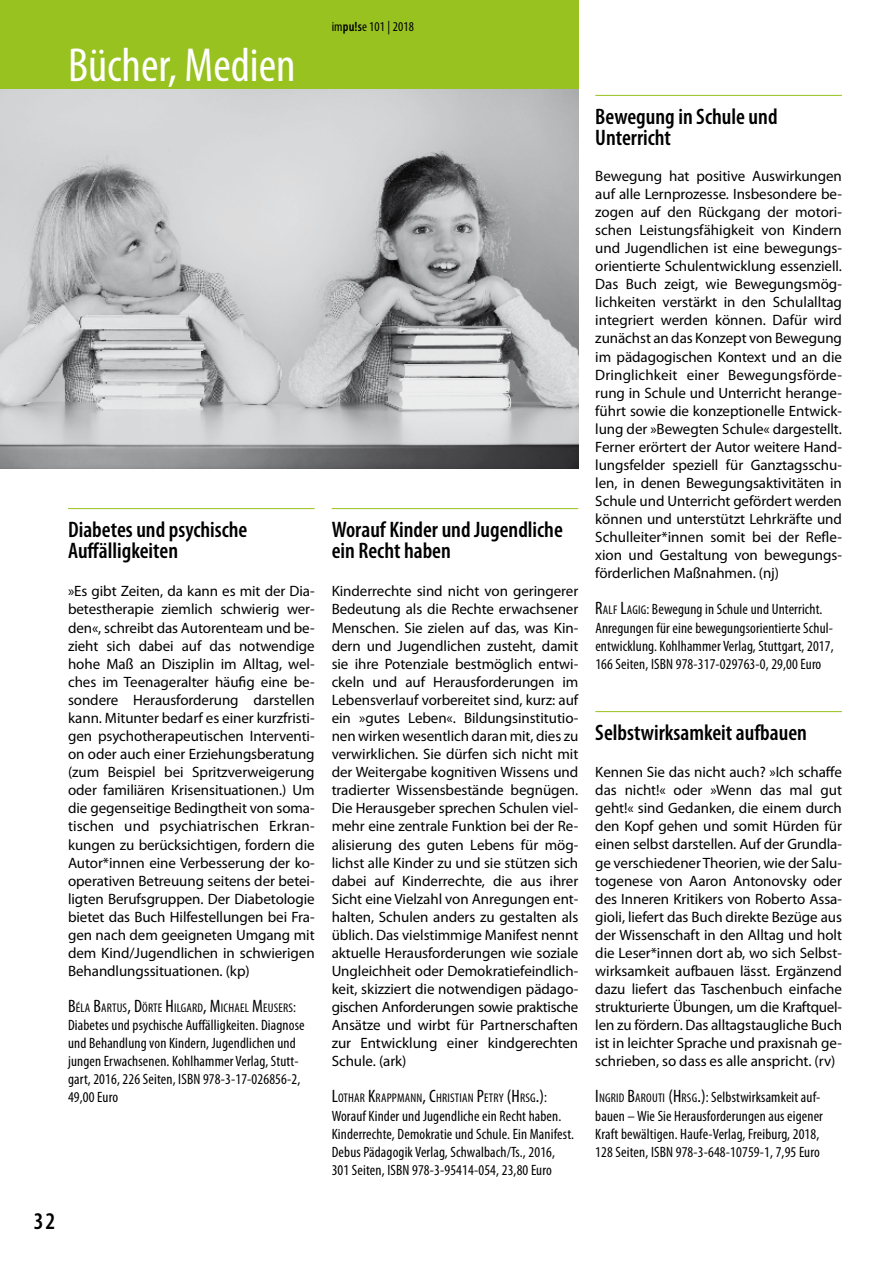
<style>
.page{position:relative;width:893px;height:1263px;background:#fff}
.page>*{position:absolute;margin:0;border:0;box-sizing:border-box;transform-origin:0 0}
.t1{font:condensed 48px "Myriad Pro";color:#fff}
.t2{font:600 condensed 24px "Myriad Pro";color:#000}
.t3{font:600 condensed 22.5px/21.3px "Myriad Pro";color:#000}
.t4{font:15px/18.1px "Myriad Pro";letter-spacing:-.005em;color:#000;text-align:justify}
.t5{font:condensed 15px/18px "Myriad Pro";letter-spacing:.01em;color:#000}
.t6{font:condensed 13.5px "Myriad Pro";letter-spacing:.01em;color:#000}
.t7{font:condensed 12.6px "Myriad Pro";letter-spacing:.015em;color:#000}
.s1{font-size:18px}
.s2{font-size:15px}
.s3{font-weight:600}
.s4{font-size:12.6px}
</style>
<div class="page">
<hr style="left:595px;top:95px;width:247px;height:1px;background:#98c21f">
<hr style="left:595px;top:711px;width:247px;height:1px;background:#98c21f">
<div style="left:0;top:0;width:578px;height:90px;background:#98c21f"></div>
<hr style="left:68px;top:508px;width:247px;height:1px;background:#98c21f">
<img style="left:0;top:89px;width:578px;height:380px">
<hr style="left:332px;top:508px;width:246px;height:1px;background:#98c21f">
<h1 class="t1" style="left:68px;top:39px;width:229px">Bücher, Medien</h1>
<h3 class="t3" style="left:68px;top:519px;width:181px">Diabetes und psychische<br>Auffälligkeiten</h3>
<p class="t4" style="left:68px;top:583px;width:248px">»Es gibt Zeiten, da kann es mit der Dia&shy;betestherapie ziemlich schwierig wer&shy;den«, schreibt das Autorenteam und be&shy;zieht sich dabei auf das notwendige hohe Maß an Disziplin im Alltag, wel&shy;ches im Teenageralter häufig eine be&shy;sondere Herausforderung darstellen kann. Mitunter bedarf es einer kurzfristi&shy;gen psychotherapeutischen Interventi&shy;on oder auch einer Erziehungsberatung (zum Beispiel bei Spritzverweigerung oder familiären Krisensituationen.) Um die gegenseitige Bedingtheit von soma&shy;tischen und psychiatrischen Erkran&shy;kungen zu berücksichtigen, fordern die Autor*innen eine Verbesserung der ko&shy;operativen Betreuung seitens der betei&shy;ligten Berufsgruppen. Der Diabetologie bietet das Buch Hilfestellungen bei Fra&shy;gen nach dem geeigneten Umgang mit dem Kind/Jugendlichen in schwierigen Behandlungssituationen. (kp)</p>
<p class="t7" style="left:68px;top:1001px;width:230px"><span class="s1">B</span>ÉLA <span class="s1">B</span>ARTUS<span class="s1">, D</span>ÖRTE <span class="s1">H</span> ILGARD<span class="s1">, M</span>ICHAEL <span class="s1">M</span>EUSERS<span class="s2">:</span></p>
<p class="t5" style="left:68px;top:1016px;width:238px">Diabetes und psychische Auffälligkeiten. Diagnose und Behandlung von Kindern, Jugendlichen und jungen Erwachsenen. Kohlhammer Verlag, Stutt&shy;gart, 2016, 226 Seiten, ISBN 978-3-17-026856-2, 49,00 Euro</p>
<h2 class="t2" style="left:34px;top:1208px;width:23px">32</h2>
<p class="t6" style="left:332px;top:20px;width:84px">im<span class="s3">pu!s</span>e 101 | 2018</p>
<h3 class="t3" style="left:332px;top:519px;width:233px">Worauf Kinder und Jugendliche ein Recht haben</h3>
<p class="t4" style="left:332px;top:583px;width:248px">Kinderrechte sind nicht von geringerer Bedeutung als die Rechte erwachsener Menschen. Sie zielen auf das, was Kin&shy;dern und Jugendlichen zusteht, damit sie ihre Potenziale bestmöglich entwi&shy;ckeln und auf Herausforderungen im Lebensverlauf vorbereitet sind, kurz: auf ein »gutes Leben«. Bildungsinstitutio&shy;nen wirken wesentlich daran mit, dies zu verwirklichen. Sie dürfen sich nicht mit der Weitergabe kognitiven Wissens und tradierter Wissensbestände begnügen.<br>Die Herausgeber sprechen Schulen viel&shy;mehr eine zentrale Funktion bei der Re&shy;alisierung des guten Lebens für mög&shy;lichst alle Kinder zu und sie stützen sich dabei auf Kinderrechte, die aus ihrer Sicht eine Vielzahl von Anregungen ent&shy;halten, Schulen anders zu gestalten als üblich. Das vielstimmige Manifest nennt aktuelle Herausforderungen wie soziale Ungleichheit oder Demokratiefeindlich&shy;keit, skizziert die notwendigen pädago&shy;gischen Anforderungen sowie praktische Ansätze und wirbt für Partnerschaften zur Entwicklung einer kindgerechten Schule. (ark)</p>
<p class="t7" style="left:332px;top:1091px;width:217px"><span class="s1">L</span>OTHAR <span class="s1">K</span>RAPPMANN<span class="s1">, C</span>HRISTIAN <span class="s1">P</span>ETRY <span class="s1">(H</span> RSG<span class="s1">.)</span><span class="s2">:</span></p>
<p class="t5" style="left:332px;top:1107px;width:244px">Worauf Kinder und Jugendliche ein Recht haben.<br>Kinderrechte, Demokratie und Schule. Ein Manifest.<br>Debus Pädagogik Verlag, Schwalbach/Ts., 2016, 301 Seiten, ISBN 978-3-95414-054, 23,80 Euro</p>
<h3 class="t3" style="left:595px;top:106px;width:184px">Bewegung in Schule und<br>Unterricht</h3>
<p class="t4" style="left:595px;top:167px;width:248px">Bewegung hat positive Auswirkungen auf alle Lernprozesse. Insbesondere be&shy;zogen auf den Rückgang der motori&shy;schen Leistungsfähigkeit von Kindern und Jugendlichen ist eine bewegungs&shy;orientierte Schulentwicklung essenziell.<br>Das Buch zeigt, wie Bewegungsmög&shy;lichkeiten verstärkt in den Schulalltag integriert werden können. Dafür wird zunächst an das Konzept von Bewegung im pädagogischen Kontext und an die Dringlichkeit einer Bewegungsförde&shy;rung in Schule und Unterricht herange&shy;führt sowie die konzeptionelle Entwick&shy;lung der »Bewegten Schule« dargestellt.<br>Ferner erörtert der Autor weitere Hand&shy;lungsfelder speziell für Ganztagsschu&shy;len, in denen Bewegungsaktivitäten in Schule und Unterricht gefördert werden können und unterstützt Lehrkräfte und Schulleiter*innen somit bei der Refle&shy;xion und Gestaltung von bewegungs&shy;förderlichen Maßnahmen. (nj)</p>
<p class="t5" style="left:595px;top:601px;width:240px"><span class="s1">R</span><span class="s4">ALF</span> <span class="s1">L</span><span class="s4">AGIG</span>: Bewegung in Schule und Unterricht.<br>Anregungen für eine bewegungsorientierte Schul&shy;entwicklung. Kohlhammer Verlag, Stuttgart, 2017, 166 Seiten, ISBN 978-317-029763-0, 29,00 Euro</p>
<h3 class="t3" style="left:595px;top:722px;width:213px">Selbstwirksamkeit aufbauen</h3>
<p class="t4" style="left:595px;top:763px;width:248px">Kennen Sie das nicht auch? »Ich schaffe das nicht!« oder »Wenn das mal gut geht!« sind Gedanken, die einem durch den Kopf gehen und somit Hürden für einen selbst darstellen. Auf der Grundla&shy;ge verschiedener Theorien, wie der Salu&shy;togenese von Aaron Antonovsky oder des Inneren Kritikers von Roberto Assa&shy;gioli, liefert das Buch direkte Bezüge aus der Wissenschaft in den Alltag und holt die Leser*innen dort ab, wo sich Selbst&shy;wirksamkeit aufbauen lässt. Ergänzend dazu liefert das Taschenbuch einfache strukturierte Übungen, um die Kraftquel&shy;len zu fördern. Das alltagstaugliche Buch ist in leichter Sprache und praxisnah ge&shy;schrieben, so dass es alle anspricht. (rv)</p>
<p class="t5" style="left:595px;top:1089px;width:229px"><span class="s1">I</span> <span class="s4">NGRID</span> <span class="s1">B</span><span class="s4">AROUTI</span> <span class="s1">(H</span> <span class="s4">RSG</span><span class="s1">.)</span>: Selbstwirksamkeit auf&shy;bauen – Wie Sie Herausforderungen aus eigener Kraft bewältigen. Haufe-Verlag, Freiburg, 2018, 128 Seiten, ISBN 978-3-648-10759-1, 7,95 Euro</p>
</div>
